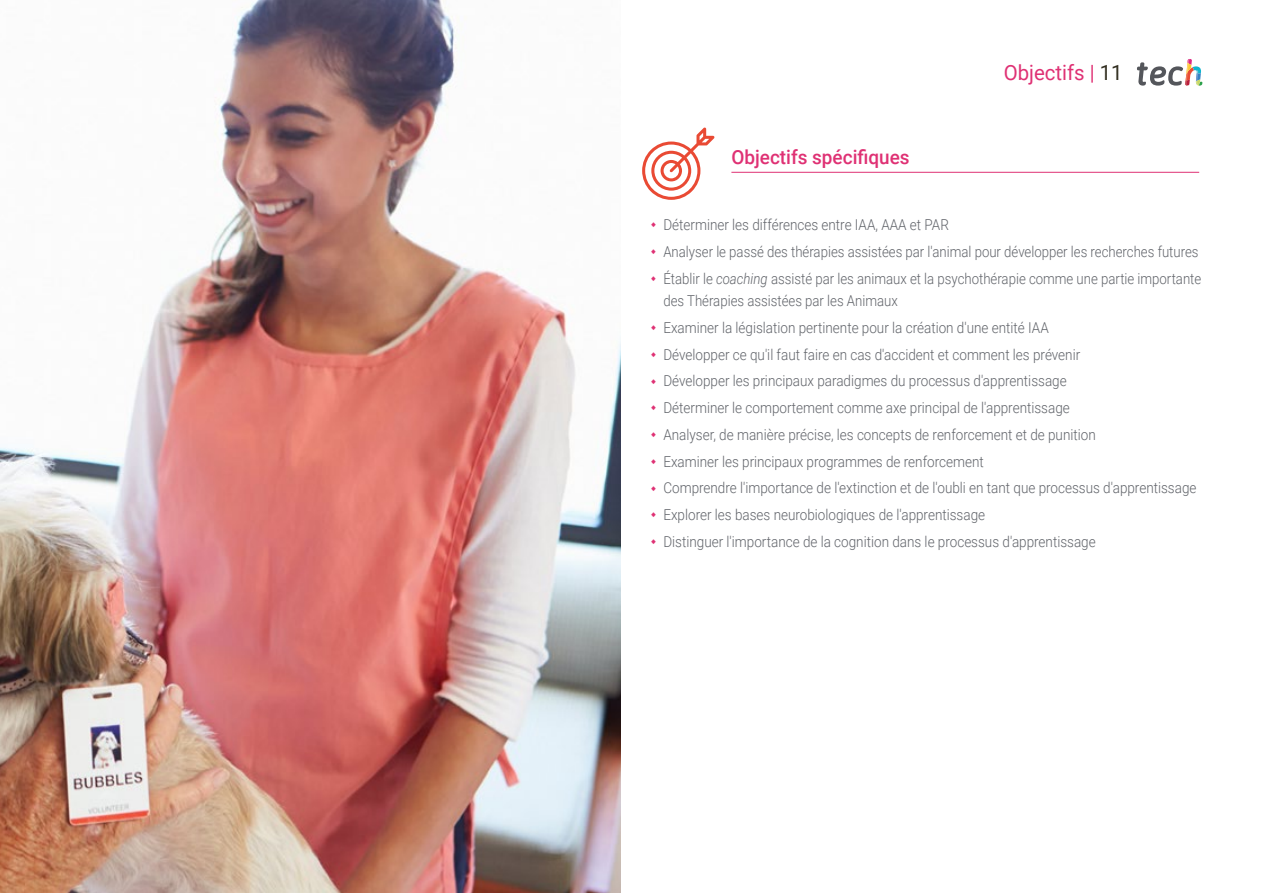
<style>
.page{position:relative;width:1263px;height:893px;background:#fff}
.page>*{position:absolute;margin:0;border:0;box-sizing:border-box;transform-origin:0 0}
.t1{font:21px "Roboto";color:#df3174}
.t2{font:500 19.5px "Roboto";color:#df3174}
.t3{font:300 15px/26.7px "Roboto";color:#61646a;scale:.88 1}
.t4{font:300 15px/26.7px "Roboto";color:#61646a;scale:.9 1}
.s1{color:#312e20}
.s2{font-style:italic}
</style>
<div class="page">
<img style="left:0;top:0;width:621px;height:893px">
<hr style="left:731px;top:172px;width:468px;height:1px;background:#df3174">
<svg style="left:642px;top:127px;width:72px;height:73px"></svg>
<svg style="left:1137px;top:59px;width:65px;height:27px"></svg>
<h2 class="t2" style="left:731px;top:143px;width:180px">Objectifs spécifiques</h2>
<h1 class="t1" style="left:1004px;top:57px;width:120px">Objectifs | <span class="s1">11</span></h1>
<p class="t4" style="left:663px;top:211px;width:599px">Déterminer les différences entre IAA, AAA et PAR<br>Analyser le passé des thérapies assistées par l'animal pour développer les recherches futures<br>Établir le <span class="s2">coaching</span> assisté par les animaux et la psychothérapie comme une partie importante</p>
<p class="t3" style="left:663px;top:287px;width:607px">des Thérapies assistées par les Animaux<br>Examiner la législation pertinente pour la création d'une entité IAA<br>Développer ce qu'il faut faire en cas d'accident et comment les prévenir<br>Développer les principaux paradigmes du processus d'apprentissage<br>Déterminer le comportement comme axe principal de l'apprentissage<br>Analyser, de manière précise, les concepts de renforcement et de punition<br>Examiner les principaux programmes de renforcement<br>Comprendre l'importance de l'extinction et de l'oubli en tant que processus d'apprentissage Explorer les bases neurobiologiques de l'apprentissage<br>Distinguer l'importance de la cognition dans le processus d'apprentissage</p>
</div>
